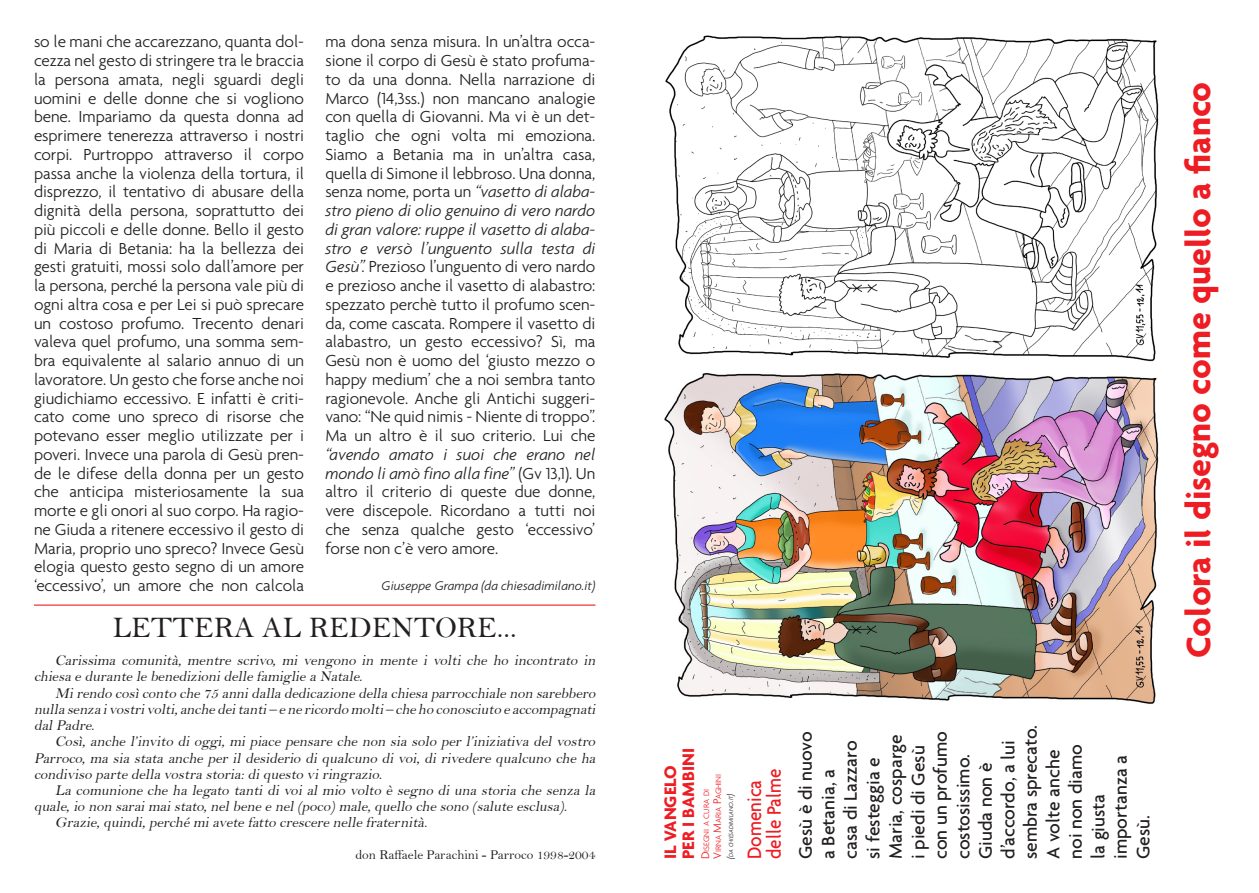
<style>
.page{position:relative;width:1259px;height:893px;background:#fff}
.page>*{position:absolute;margin:0;border:0;box-sizing:border-box;transform-origin:0 0}
.t1{font:700 36px "Agenda";color:#ee1d23}
.No_Spacing{font:30px "Bell";color:#231f20}
.t2{font:500 21px/19.5px "Agenda";color:#ee1d23;scale:.91 1}
.t3{font:500 19.5px/22.5px "Agenda";color:#231f20}
.t4{font:700 18px "Agenda";color:#ee1d23}
.t5{font:300 17.25px/18.8px "Agenda";letter-spacing:-.005em;color:#231f20;text-align:justify}
.No_Spacing-2{font:italic 15px/16.2px "Bell";color:#231f20}
.No_Spacing-3{font:13.5px "Bell";color:#231f20}
.t6{font:italic 300 13.5px "Agenda";color:#231f20}
.t7{font:300 8.4px "Agenda";letter-spacing:-.015em;color:#ee1d23}
.t8{font:italic 300 6.3px "Agenda";letter-spacing:-.015em;color:#231f20}
.s1{font-style:italic}
.s2{font-size:12px}
.s3{font-size:9px}
</style>
<div class="page">
<img style="left:665px;top:373px;width:494px;height:331px">
<img style="left:665px;top:35px;width:494px;height:327px">
<hr style="left:34px;top:604px;width:561px;height:2px;background:#ee1d23">
<p class="t5" style="left:34px;top:32px;width:272px">so le mani che accarezzano, quanta dol&shy;cezza nel gesto di stringere tra le braccia la persona amata, negli sguardi degli uomini e delle donne che si vogliono bene. Impariamo da questa donna ad esprimere tenerezza attraverso i nostri corpi. Purtroppo attraverso il corpo passa anche la violenza della tortura, il disprezzo, il tentativo di abusare della dignità della persona, soprattutto dei più piccoli e delle donne. Bello il gesto di Maria di Betania: ha la bellezza dei gesti gratuiti, mossi solo dall’amore per la persona, perché la persona vale più di ogni altra cosa e per Lei si può sprecare un costoso profumo. Trecento denari valeva quel profumo, una somma sem&shy;bra equivalente al salario annuo di un lavoratore. Un gesto che forse anche noi giudichiamo eccessivo. E infatti è criti&shy;cato come uno spreco di risorse che potevano esser meglio utilizzate per i poveri. Invece una parola di Gesù pren&shy;de le difese della donna per un gesto che anticipa misteriosamente la sua morte e gli onori al suo corpo. Ha ragio&shy;ne Giuda a ritenere eccessivo il gesto di Maria, proprio uno spreco? Invece Gesù elogia questo gesto segno di un amore ‘eccessivo’, un amore che non calcola</p>
<p class="t5" style="left:325px;top:32px;width:272px">ma dona senza misura. In un’altra occa&shy;sione il corpo di Gesù è stato profuma&shy;to da una donna. Nella narrazione di Marco (14,3ss.) non mancano analogie con quella di Giovanni. Ma vi è un det&shy;taglio che ogni volta mi emoziona.<br>Siamo a Betania ma in un’altra casa, quella di Simone il lebbroso. Una donna, senza nome, porta un <span class="s1">“vasetto di alaba&shy;stro pieno di olio genuino di vero nardo di gran valore: ruppe il vasetto di alaba&shy;stro e versò l’unguento sulla testa di Gesù”.</span> Prezioso l’unguento di vero nardo e prezioso anche il vasetto di alabastro: spezzato perchè tutto il profumo scen&shy;da, come cascata. Rompere il vasetto di alabastro, un gesto eccessivo? Sì, ma Gesù non è uomo del ‘giusto mezzo o happy medium’ che a noi sembra tanto ragionevole. Anche gli Antichi suggeri&shy;vano: “Ne quid nimis - Niente di troppo”.<br>Ma un altro è il suo criterio. Lui che <span class="s1">“avendo amato i suoi che erano nel mondo li amò fino alla fine”</span> (Gv 13,1). Un altro il criterio di queste due donne, vere discepole. Ricordano a tutti noi che senza qualche gesto ‘eccessivo’ forse non c’è vero amore.</p>
<p class="t6" style="left:382px;top:578px;width:215px">Giuseppe Grampa (da chiesadimilano.it)</p>
<p class="No_Spacing" style="left:113px;top:610px;width:405px">LETTERA AL REDENTORE...</p>
<p class="No_Spacing-2" style="left:34px;top:652px;width:566px;text-indent:21px">Carissima comunità, mentre scrivo, mi vengono in mente i volti che ho incontrato in chiesa e durante le benedizionidelle famiglie a Natale.</p>
<p class="No_Spacing-2" style="left:34px;top:685px;width:566px;text-align:justify;text-indent:21px">Mirendo cosìconto che 75 annidalla dedicazione della chiesa parrocchiale non sarebbero nulla senza ivostrivolti,anche deitanti– e ne ricordo molti– che ho conosciuto e accompagnati dalPadre.</p>
<p class="No_Spacing-2" style="left:34px;top:733px;width:566px;text-align:justify;text-indent:21px">Così, anche l’invito di oggi, mi piace pensare che non sia solo per l’iniziativa del vostro Parroco, ma sia stata anche per il desiderio di qualcuno di voi, di rivedere qualcuno che ha condiviso parte della vostra storia:diquesto viringrazio.</p>
<p class="No_Spacing-2" style="left:34px;top:782px;width:566px;text-indent:21px">La comunione che ha legato tanti di voi al mio volto è segno di una storia che senza la quale,io non saraimaistato,nelbene e nel(poco)male,quello che sono (salute esclusa).</p>
<p class="No_Spacing-2" style="left:55px;top:814px;width:377px">Grazie,quindi,perché miavete fatto crescere nelle fraternità.</p>
<p class="No_Spacing-3" style="left:355px;top:846px;width:241px">don Raffaele Parachini - Parroco 1998-2004</p>
<p class="t4" style="left:677px;top:859px;width:112px;rotate:-90deg">PER I BAMBINI</p>
<p class="t4" style="left:659px;top:859px;width:95px;rotate:-90deg">IL VANGELO</p>
<p class="t7" style="left:713px;top:859px;width:87px;rotate:-90deg"><span class="s2">V</span>irna <span class="s2">M</span>aria <span class="s2">P</span>aghini</p>
<p class="t7" style="left:701px;top:859px;width:71px;rotate:-90deg"><span class="s2">D</span>isegni a cura di</p>
<p class="t8" style="left:727px;top:859px;width:67px;rotate:-90deg"><span class="s3">(</span>da chiesadimilano<span class="s3">.</span>it<span class="s3">)</span></p>
<p class="t2" style="left:744px;top:859px;width:100px;rotate:-90deg">Domenica delle Palme</p>
<p class="t3" style="left:794px;top:859px;width:136px;rotate:-90deg">Gesù è di nuovo a Betania, a<br>casa di Lazzaro si festeggia e<br>Maria, cosparge<br>i piedi di Gesù con un profumo costosissimo.<br>Giuda non è d’accordo, a lui sembra sprecato.<br>A volte anche noi non diamo<br>la giusta importanza a<br>Gesù.</p>
<p class="t1" style="left:1176px;top:658px;width:577px;rotate:-90deg">Colora il disegno come quello a fianco</p>
</div>
